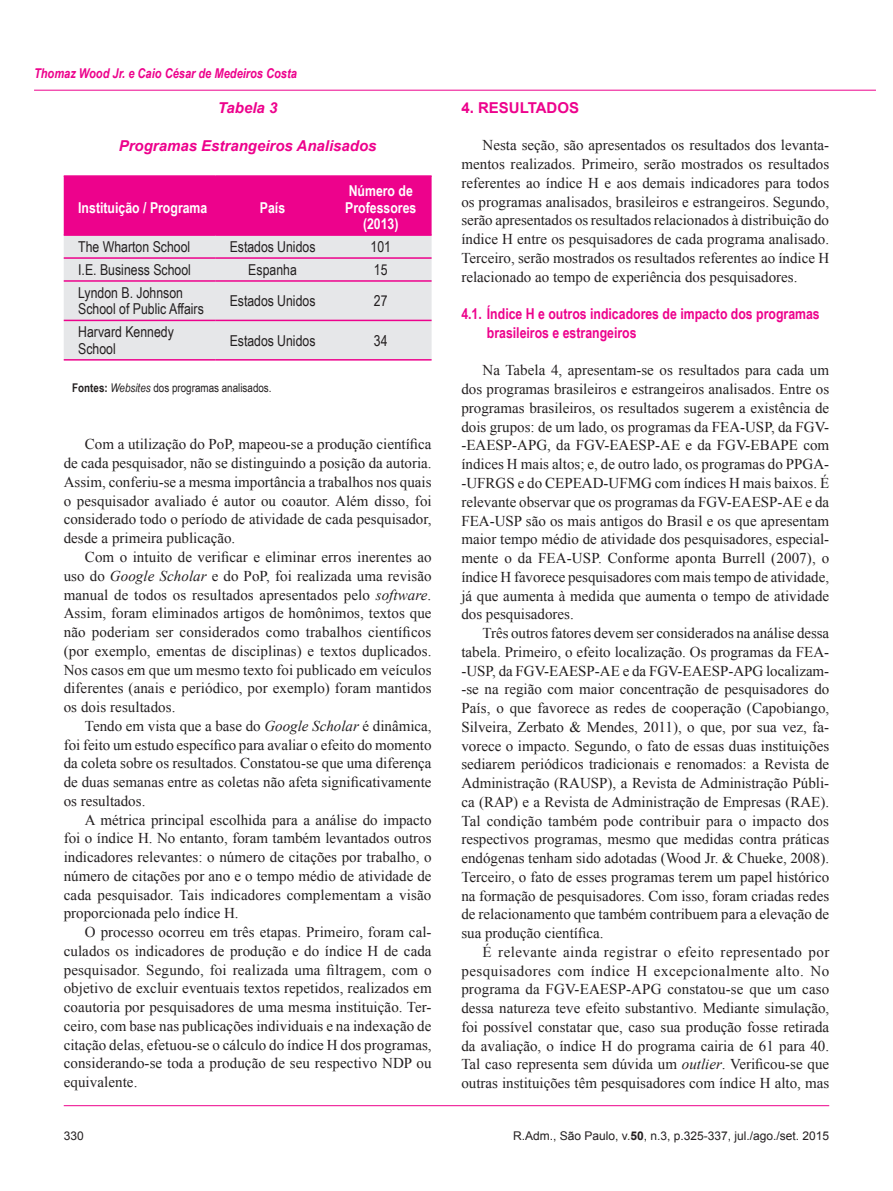
<style>
.page{position:relative;width:893px;height:1191px;background:#fff}
.page>*{position:absolute;margin:0;border:0;box-sizing:border-box;transform-origin:0 0}
.t1{font:15px/18.8px "Times New Roman";color:#231f20;text-align:justify}
.t2{font:15px/16.5px "Arial Narrow";color:#231f20}
.t3{font:700 15px/18.8px "Arial Narrow";color:#ed028c}
.t4{font:700 15px/16.5px "Arial Narrow";color:#fff;text-align:center}
.t5{font:italic 700 15px "Arial";color:#ed028c}
.t6{font:700 15px "Arial";color:#ed028c}
.t7{font:italic 700 13.5px "Arial Narrow";color:#ed028c}
.t8{font:12px "Arial";color:#231f20}
.t9{font:12px "Arial Narrow";color:#231f20}
.s1{font-weight:700}
.s2{font-style:italic}
</style>
<div class="page">
<hr style="left:64px;top:1105px;width:765px;height:1px;background:#ed028c">
<hr style="left:34px;top:90px;width:842px;height:1px;background:#ed028c">
<div style="left:64px;top:177px;width:368px;height:57px;background:#ed028c"></div>
<div style="left:64px;top:236px;width:368px;height:123px;background:#e6e7e9"></div>
<hr style="left:64px;top:175px;width:151px;height:2px;background:#ed028c">
<hr style="left:215px;top:175px;width:115px;height:2px;background:#ed028c">
<hr style="left:330px;top:175px;width:102px;height:2px;background:#ed028c">
<hr style="left:64px;top:234px;width:151px;height:2px;background:#ed028c">
<hr style="left:215px;top:234px;width:115px;height:2px;background:#ed028c">
<hr style="left:330px;top:234px;width:102px;height:2px;background:#ed028c">
<hr style="left:64px;top:257px;width:151px;height:2px;background:#ed028c">
<hr style="left:215px;top:257px;width:115px;height:2px;background:#ed028c">
<hr style="left:330px;top:257px;width:102px;height:2px;background:#ed028c">
<hr style="left:64px;top:280px;width:151px;height:2px;background:#ed028c">
<hr style="left:215px;top:280px;width:115px;height:2px;background:#ed028c">
<hr style="left:330px;top:280px;width:102px;height:2px;background:#ed028c">
<hr style="left:64px;top:320px;width:151px;height:1px;background:#ed028c">
<hr style="left:215px;top:320px;width:115px;height:1px;background:#ed028c">
<hr style="left:330px;top:320px;width:102px;height:1px;background:#ed028c">
<hr style="left:64px;top:359px;width:151px;height:1px;background:#ed028c">
<hr style="left:215px;top:359px;width:115px;height:1px;background:#ed028c">
<hr style="left:330px;top:359px;width:102px;height:1px;background:#ed028c">
<p class="t7" style="left:34px;top:63px;width:264px">Thomaz Wood Jr. e Caio César de Medeiros Costa</p>
<p class="t5" style="left:218px;top:99px;width:61px">Tabela 3</p>
<p class="t5" style="left:119px;top:137px;width:259px">Programas Estrangeiros Analisados</p>
<p class="t4" style="left:78px;top:198px;width:131px">Instituição / Programa</p>
<p class="t4" style="left:260px;top:198px;width:27px">País</p>
<p class="t4" style="left:345px;top:182px;width:73px">Número de<br>Professores (2013)</p>
<p class="t2" style="left:78px;top:238px;width:114px">The Wharton School</p>
<p class="t2" style="left:230px;top:238px;width:87px">Estados Unidos</p>
<p class="t2" style="left:371px;top:238px;width:22px">101</p>
<p class="t2" style="left:78px;top:261px;width:114px">I.E. Business School</p>
<p class="t2" style="left:248px;top:261px;width:50px">Espanha</p>
<p class="t2" style="left:374px;top:261px;width:15px">15</p>
<p class="t2" style="left:78px;top:284px;width:127px">Lyndon B. Johnson<br>School of Public Affairs</p>
<p class="t2" style="left:230px;top:292px;width:87px">Estados Unidos</p>
<p class="t2" style="left:374px;top:292px;width:15px">27</p>
<p class="t2" style="left:78px;top:323px;width:97px">Harvard Kennedy<br>School</p>
<p class="t2" style="left:230px;top:331px;width:87px">Estados Unidos</p>
<p class="t2" style="left:374px;top:331px;width:15px">34</p>
<p class="t9" style="left:72px;top:379px;width:201px"><span class="s1">Fontes:</span> <span class="s2">Websites</span> dos programas analisados.</p>
<p class="t1" style="left:64px;top:435px;width:369px;text-indent:21px">Com a utilização do PoP, mapeou-se a produção científica de cada pesquisador, não se distinguindo a posição da autoria.<br>Assim, conferiu-se a mesma importância a trabalhos nos quais o pesquisador avaliado é autor ou coautor. Além disso, foi considerado todo o período de atividade de cada pesquisador, desde a primeira publicação.</p>
<p class="t1" style="left:64px;top:547px;width:369px;text-indent:21px">Com o intuito de verificar e eliminar erros inerentes ao uso do <span class="s2">Google Scholar</span> e do PoP, foi realizada uma revisão manual de todos os resultados apresentados pelo <span class="s2">software</span>.<br>Assim, foram eliminados artigos de homônimos, textos que não poderiam ser considerados como trabalhos científicos (por exemplo, ementas de disciplinas) e textos duplicados.<br>Nos casos em que um mesmo texto foi publicado em veículos diferentes (anais e periódico, por exemplo) foram mantidos os dois resultados.</p>
<p class="t1" style="left:64px;top:716px;width:369px;text-indent:21px">Tendo em vista que a base do <span class="s2">Google Scholar</span> é dinâmica, foi feito um estudo específico para avaliar o efeito do momento da coleta sobre os resultados. Constatou-se que uma diferença de duas semanas entre as coletas não afeta significativamente os resultados.</p>
<p class="t1" style="left:64px;top:810px;width:369px;text-indent:21px">A métrica principal escolhida para a análise do impacto foi o índice H. No entanto, foram também levantados outros indicadores relevantes: o número de citações por trabalho, o número de citações por ano e o tempo médio de atividade de cada pesquisador. Tais indicadores complementam a visão proporcionada pelo índice H.</p>
<p class="t1" style="left:64px;top:922px;width:369px;text-indent:21px">O processo ocorreu em três etapas. Primeiro, foram cal&shy;culados os indicadores de produção e do índice H de cada pesquisador. Segundo, foi realizada uma filtragem, com o objetivo de excluir eventuais textos repetidos, realizados em coautoria por pesquisadores de uma mesma instituição. Ter&shy;ceiro, com base nas publicações individuais e na indexação de citação delas, efetuou-se o cálculo do índice H dos programas, considerando-se toda a produção de seu respectivo NDP ou equivalente.</p>
<p class="t6" style="left:461px;top:99px;width:119px">4. RESULTADOS</p>
<p class="t1" style="left:461px;top:136px;width:369px;text-indent:21px">Nesta seção, são apresentados os resultados dos levanta&shy;mentos realizados. Primeiro, serão mostrados os resultados referentes ao índice H e aos demais indicadores para todos os programas analisados, brasileiros e estrangeiros. Segundo, serão apresentados os resultados relacionados à distribuição do índice H entre os pesquisadores de cada programa analisado.<br>Terceiro, serão mostrados os resultados referentes ao índice H relacionado ao tempo de experiência dos pesquisadores.</p>
<p class="t3" style="left:487px;top:304px;width:334px;text-indent:-26px">4.1. Índice H e outros indicadores de impacto dos programas brasileiros e estrangeiros</p>
<p class="t1" style="left:461px;top:361px;width:369px;text-indent:21px">Na Tabela 4, apresentam-se os resultados para cada um dos programas brasileiros e estrangeiros analisados. Entre os programas brasileiros, os resultados sugerem a existência de dois grupos: de um lado, os programas da FEA-USP, da FGV--EAESP-APG, da FGV-EAESP-AE e da FGV-EBAPE com índices H mais altos; e, de outro lado, os programas do PPGA--UFRGS e do CEPEAD-UFMG com índices H mais baixos. É relevante observar que os programas da FGV-EAESP-AE e da FEA-USP são os mais antigos do Brasil e os que apresentam maior tempo médio de atividade dos pesquisadores, especial&shy;mente o da FEA-USP. Conforme aponta Burrell (2007), o índice H favorece pesquisadores com mais tempo de atividade, já que aumenta à medida que aumenta o tempo de atividade dos pesquisadores.</p>
<p class="t1" style="left:461px;top:623px;width:369px;text-indent:21px">Três outros fatores devem ser considerados na análise dessa tabela. Primeiro, o efeito localização. Os programas da FEA--USP, da FGV-EAESP-AE e da FGV-EAESP-APG localizam--se na região com maior concentração de pesquisadores do País, o que favorece as redes de cooperação (Capobiango, Silveira, Zerbato &amp; Mendes, 2011), o que, por sua vez, fa&shy;vorece o impacto. Segundo, o fato de essas duas instituições sediarem periódicos tradicionais e renomados: a Revista de Administração (RAUSP), a Revista de Administração Públi&shy;ca (RAP) e a Revista de Administração de Empresas (RAE).<br>Tal condição também pode contribuir para o impacto dos respectivos programas, mesmo que medidas contra práticas endógenas tenham sido adotadas (Wood Jr. &amp; Chueke, 2008).<br>Terceiro, o fato de esses programas terem um papel histórico na formação de pesquisadores. Com isso, foram criadas redes de relacionamento que também contribuem para a elevação de sua produção científica.</p>
<p class="t1" style="left:461px;top:942px;width:369px;text-indent:21px">É relevante ainda registrar o efeito representado por pesquisadores com índice H excepcionalmente alto. No programa da FGV-EAESP-APG constatou-se que um caso dessa natureza teve efeito substantivo. Mediante simulação, foi possível constatar que, caso sua produção fosse retirada da avaliação, o índice H do programa cairia de 61 para 40.<br>Tal caso representa sem dúvida um <span class="s2">outlier</span>. Verificou-se que outras instituições têm pesquisadores com índice H alto, mas</p>
<p class="t8" style="left:64px;top:1129px;width:22px">330</p>
<p class="t8" style="left:513px;top:1129px;width:317px">R.Adm., São Paulo, v.<span class="s1">50</span>, n.3, p.325-337, jul./ago./set. 2015</p>
</div>
